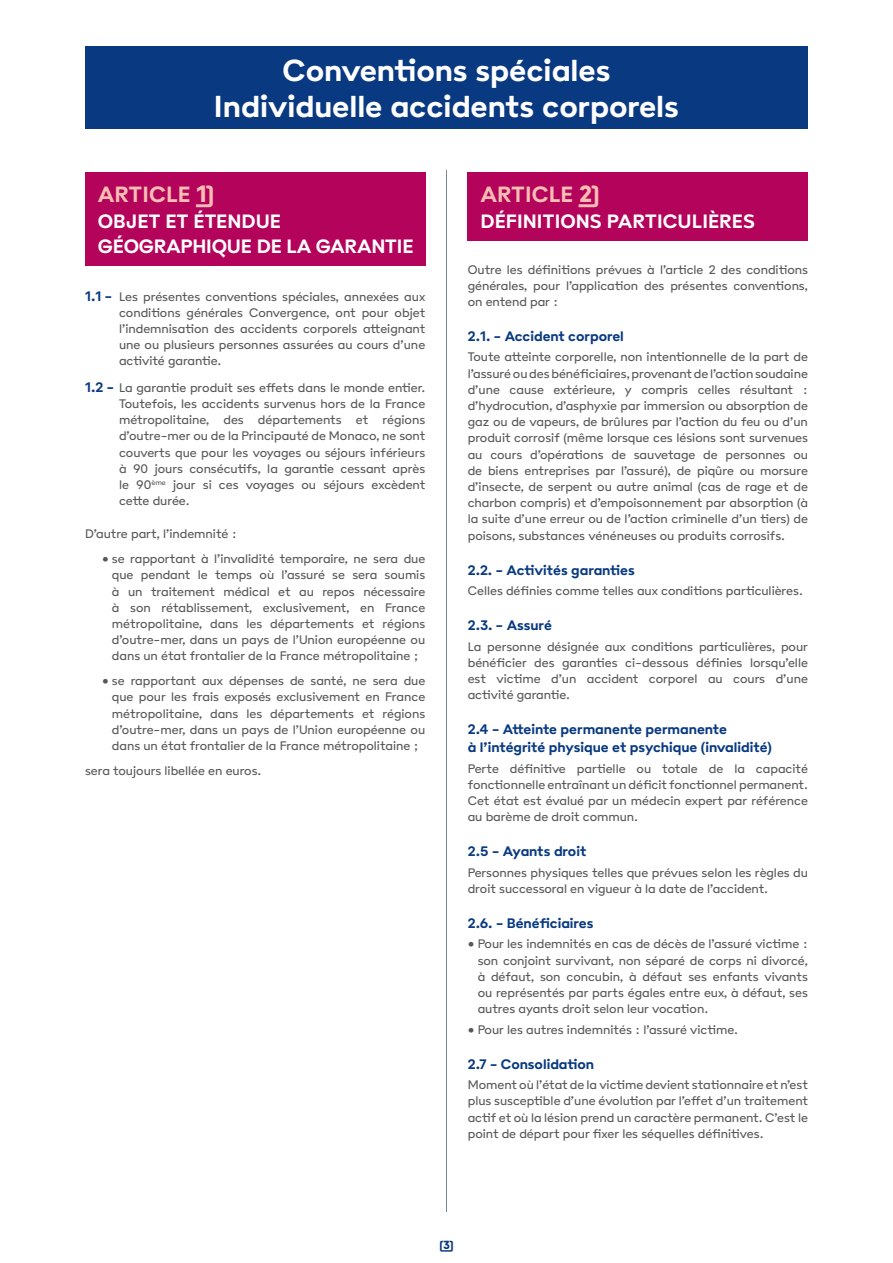
<style>
.page{position:relative;width:893px;height:1263px;background:#fff}
.page>*{position:absolute;margin:0;border:0;box-sizing:border-box;transform-origin:0 0}
.t1{font:700 33px/36px "Poligon";color:#fff;text-align:center}
.t2{font:700 24px "Poligon";color:#fabeb4}
.t3{font:700 21px/25.2px "Poligon";color:#fff}
.t4{font:700 15px/18px "Poligon";color:#083981}
.t5{font:13.5px/16.2px "Poligon";color:#57585a;text-align:justify}
.t6{font:12px "Poligon Black Link";color:#083981}
.s1{font-family:"Poligon Black Link";font-weight:400}
.s2{font-weight:700;font-size:15px;color:#083981}
</style>
<div class="page">
<div style="left:85px;top:47px;width:723px;height:82px;background:#083981"></div>
<div style="left:85px;top:172px;width:340px;height:93px;background:#b4035b"></div>
<div style="left:468px;top:172px;width:340px;height:68px;background:#b4035b"></div>
<hr style="left:446px;top:170px;width:1px;height:1042px;background:#76858e">
<h1 class="t1" style="left:214px;top:51px;width:466px">Conventions spéciales<br>Individuelle accidents corporels</h1>
<h2 class="t2" style="left:98px;top:180px;width:118px">ARTICLE <span class="s1">1</span></h2>
<h3 class="t3" style="left:98px;top:208px;width:317px">OBJET ET ÉTENDUE<br>GÉOGRAPHIQUE DE LA GARANTIE</h3>
<p class="t5" style="left:119px;top:288px;width:308px;text-indent:-34px"><span class="s2">1.1 -</span> Les présentes conventions spéciales, annexées aux conditions générales Convergence, ont pour objet l’indemnisation des accidents corporels atteignant une ou plusieurs personnes assurées au cours d’une activité garantie.</p>
<p class="t5" style="left:119px;top:379px;width:308px;text-indent:-34px"><span class="s2">1.2 -</span> La garantie produit ses effets dans le monde entier.<br>Toutefois, les accidents survenus hors de la France métropolitaine, des départements et régions d’outre-mer ou de la Principauté de Monaco, ne sont couverts que pour les voyages ou séjours inférieurs à 90 jours consécutifs, la garantie cessant après le 90<sup>ème</sup> jour si ces voyages ou séjours excèdent cette durée.</p>
<p class="t5" style="left:85px;top:526px;width:153px">D’autre part, l’indemnité :</p>
<p class="t5" style="left:112px;top:550px;width:315px;text-indent:-10px">• se rapportant à l’invalidité temporaire, ne sera due que pendant le temps où l’assuré se sera soumis à un traitement médical et au repos nécessaire à son rétablissement, exclusivement, en France métropolitaine, dans les départements et régions d’outre-mer, dans un pays de l’Union européenne ou dans un état frontalier de la France métropolitaine ;</p>
<p class="t5" style="left:112px;top:672px;width:315px;text-indent:-10px">• se rapportant aux dépenses de santé, ne sera due que pour les frais exposés exclusivement en France métropolitaine, dans les départements et régions d’outre-mer, dans un pays de l’Union européenne ou dans un état frontalier de la France métropolitaine ;</p>
<p class="t5" style="left:85px;top:762px;width:178px">sera toujours libellée en euros.</p>
<h2 class="t2" style="left:480px;top:180px;width:121px">ARTICLE <span class="s1">2</span></h2>
<h3 class="t3" style="left:480px;top:208px;width:276px">DÉFINITIONS PARTICULIÈRES</h3>
<p class="t5" style="left:468px;top:261px;width:342px">Outre les définitions prévues à l’article 2 des conditions générales, pour l’application des présentes conventions, on entend par :</p>
<p class="t4" style="left:468px;top:327px;width:158px">2.1. - Accident corporel</p>
<p class="t5" style="left:468px;top:349px;width:342px">Toute atteinte corporelle, non intentionnelle de la part de l’assuré ou des bénéficiaires, provenant de l’action soudaine d’une cause extérieure, y compris celles résultant : d’hydrocution, d’asphyxie par immersion ou absorption de gaz ou de vapeurs, de brûlures par l’action du feu ou d’un produit corrosif (même lorsque ces lésions sont survenues au cours d’opérations de sauvetage de personnes ou de biens entreprises par l’assuré), de piqûre ou morsure d’insecte, de serpent ou autre animal (cas de rage et de charbon compris) et d’empoisonnement par absorption (à la suite d’une erreur ou de l’action criminelle d’un tiers) de poisons, substances vénéneuses ou produits corrosifs.</p>
<p class="t4" style="left:468px;top:560px;width:168px">2.2. - Activités garanties</p>
<p class="t5" style="left:468px;top:582px;width:337px">Celles définies comme telles aux conditions particulières.</p>
<p class="t4" style="left:468px;top:616px;width:86px">2.3. - Assuré</p>
<p class="t5" style="left:468px;top:638px;width:342px">La personne désignée aux conditions particulières, pour bénéficier des garanties ci-dessous définies lorsqu’elle est victime d’un accident corporel au cours d’une activité garantie.</p>
<p class="t4" style="left:468px;top:720px;width:306px">2.4 - Atteinte permanente permanente<br>à l’intégrité physique et psychique (invalidité)</p>
<p class="t5" style="left:468px;top:760px;width:342px">Perte définitive partielle ou totale de la capacité fonctionnelle entraînant un déficit fonctionnel permanent.<br>Cet état est évalué par un médecin expert par référence au barème de droit commun.</p>
<p class="t4" style="left:468px;top:842px;width:120px">2.5 - Ayants droit</p>
<p class="t5" style="left:468px;top:864px;width:342px">Personnes physiques telles que prévues selon les règles du droit successoral en vigueur à la date de l’accident.</p>
<p class="t4" style="left:468px;top:914px;width:127px">2.6. - Bénéficiaires</p>
<p class="t5" style="left:478px;top:936px;width:332px;text-indent:-10px">• Pour les indemnités en cas de décès de l’assuré victime : son conjoint survivant, non séparé de corps ni divorcé, à défaut, son concubin, à défaut ses enfants vivants ou représentés par parts égales entre eux, à défaut, ses autres ayants droit selon leur vocation.</p>
<p class="t5" style="left:468px;top:1021px;width:272px">• Pour les autres indemnités : l’assuré victime.</p>
<p class="t4" style="left:468px;top:1054px;width:128px">2.7 - Consolidation</p>
<p class="t5" style="left:468px;top:1076px;width:342px">Moment où l’état de la victime devient stationnaire et n’est plus susceptible d’une évolution par l’effet d’un traitement actif et où la lésion prend un caractère permanent. C’est le point de départ pour fixer les séquelles définitives.</p>
<p class="t6" style="left:439px;top:1237px;width:16px">3</p>
</div>
